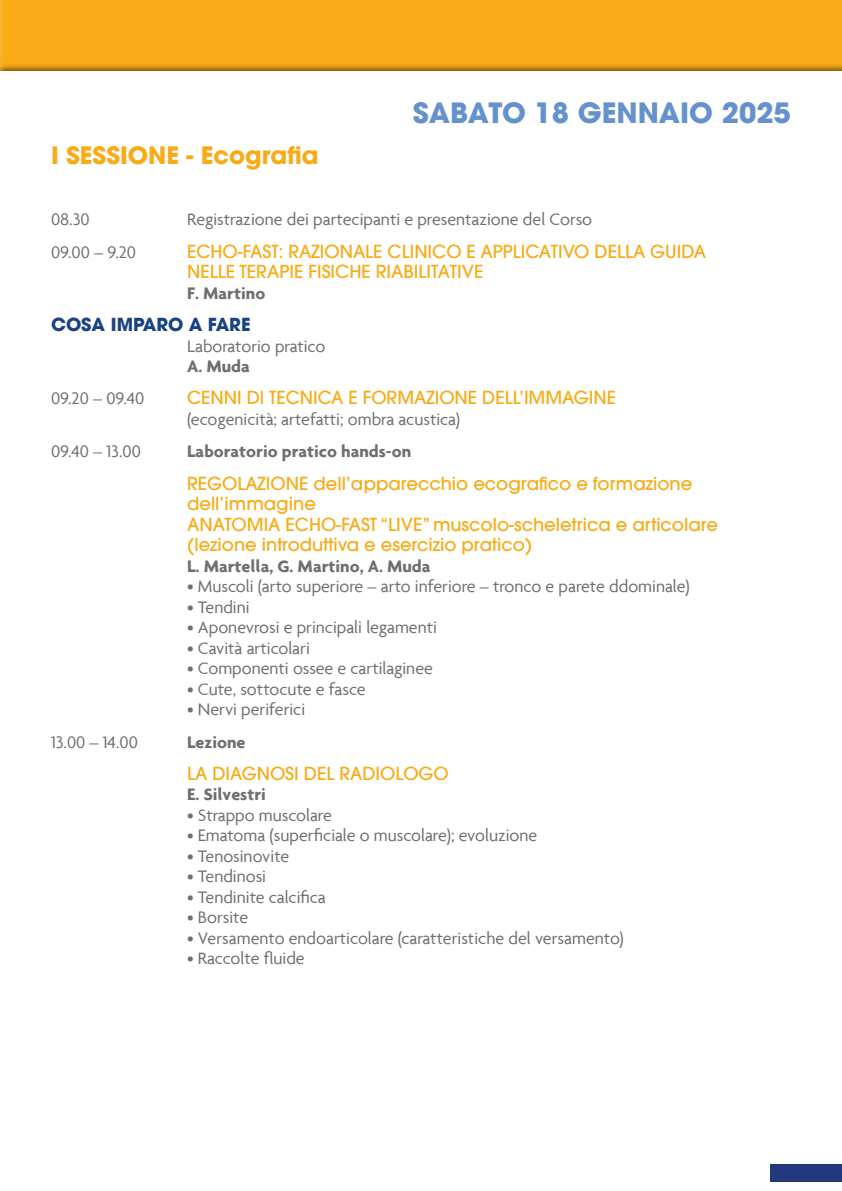
<style>
.page{position:relative;width:842px;height:1191px;background:#fff}
.page>*{position:absolute;margin:0;border:0;box-sizing:border-box;transform-origin:0 0}
.t1{font:700 28px "Avant Garde LT";color:#6592cd}
.t2{font:700 24px "Avant Garde LT";color:#f8ab16}
.t3{font:18px "Agenda";color:#706f6f}
.t4{font:500 18px/20.4px "Avant Garde LT";color:#f8ab16}
.t5{font:700 18px "Agenda";color:#706f6f}
.t6{font:700 18px "Avant Garde LT";color:#194383}
</style>
<div class="page">
<div style="left:771px;top:1164px;width:71px;height:17px;background:#223a7d"></div>
<div style="left:0;top:0;width:842px;height:72px;background:#000;opacity:.75"></div>
<h2 class="t2" style="left:51px;top:139px;width:269px">I SESSIONE - Ecografia</h2>
<h1 class="t1" style="left:413px;top:94px;width:380px">SABATO 18 GENNAIO 2025</h1>
<p class="t3" style="left:51px;top:209px;width:40px">08.30</p>
<p class="t3" style="left:187px;top:209px;width:406px">Registrazione dei partecipanti e presentazione del Corso</p>
<p class="t3" style="left:51px;top:241px;width:87px">09.00 – 9.20</p>
<p class="t4" style="left:187px;top:241px;width:520px">ECHO-FAST: RAZIONALE CLINICO E APPLICATIVO DELLA GUIDA<br>NELLE TERAPIE FISICHE RIABILITATIVE</p>
<p class="t5" style="left:187px;top:282px;width:80px">F. Martino</p>
<p class="t6" style="left:51px;top:313px;width:201px">COSA IMPARO A FARE</p>
<p class="t3" style="left:187px;top:335px;width:140px">Laboratorio pratico</p>
<p class="t5" style="left:187px;top:355px;width:64px">A. Muda</p>
<p class="t3" style="left:51px;top:388px;width:95px">09.20 – 09.40</p>
<p class="t4" style="left:187px;top:388px;width:430px">CENNI DI TECNICA E FORMAZIONE DELL’IMMAGINE</p>
<p class="t3" style="left:187px;top:408px;width:275px">(ecogenicità; artefatti; ombra acustica)</p>
<p class="t3" style="left:51px;top:441px;width:91px">09.40 – 13.00</p>
<p class="t5" style="left:187px;top:440px;width:226px">Laboratorio pratico hands-on</p>
<p class="t4" style="left:187px;top:473px;width:532px">REGOLAZIONE dell’apparecchio ecografico e formazione dell’immagine<br>ANATOMIA ECHO-FAST “LIVE” muscolo-scheletrica e articolare (lezione introduttiva e esercizio pratico)</p>
<p class="t5" style="left:187px;top:555px;width:245px">L. Martella, G. Martino, A. Muda</p>
<p class="t3" style="left:187px;top:575px;width:504px">• Muscoli (arto superiore – arto inferiore – tronco e parete ddominale)</p>
<p class="t3" style="left:187px;top:596px;width:64px">• Tendini</p>
<p class="t3" style="left:187px;top:616px;width:251px">• Aponevrosi e principali legamenti</p>
<p class="t3" style="left:187px;top:637px;width:124px">• Cavità articolari</p>
<p class="t3" style="left:187px;top:657px;width:247px">• Componenti ossee e cartilaginee</p>
<p class="t3" style="left:187px;top:678px;width:180px">• Cute, sottocute e fasce</p>
<p class="t3" style="left:187px;top:698px;width:120px">• Nervi periferici</p>
<p class="t3" style="left:51px;top:731px;width:88px">13.00 – 14.00</p>
<p class="t5" style="left:187px;top:730px;width:60px">Lezione</p>
<p class="t4" style="left:187px;top:763px;width:263px">LA DIAGNOSI DEL RADIOLOGO</p>
<p class="t5" style="left:187px;top:783px;width:80px">E. Silvestri</p>
<p class="t3" style="left:187px;top:804px;width:146px">• Strappo muscolare</p>
<p class="t3" style="left:187px;top:825px;width:352px">• Ematoma (superficiale o muscolare); evoluzione</p>
<p class="t3" style="left:187px;top:845px;width:104px">• Tenosinovite</p>
<p class="t3" style="left:187px;top:865px;width:81px">• Tendinosi</p>
<p class="t3" style="left:187px;top:886px;width:140px">• Tendinite calcifica</p>
<p class="t3" style="left:187px;top:906px;width:63px">• Borsite</p>
<p class="t3" style="left:187px;top:927px;width:438px">• Versamento endoarticolare (caratteristiche del versamento)</p>
<p class="t3" style="left:187px;top:947px;width:119px">• Raccolte fluide</p>
</div>
